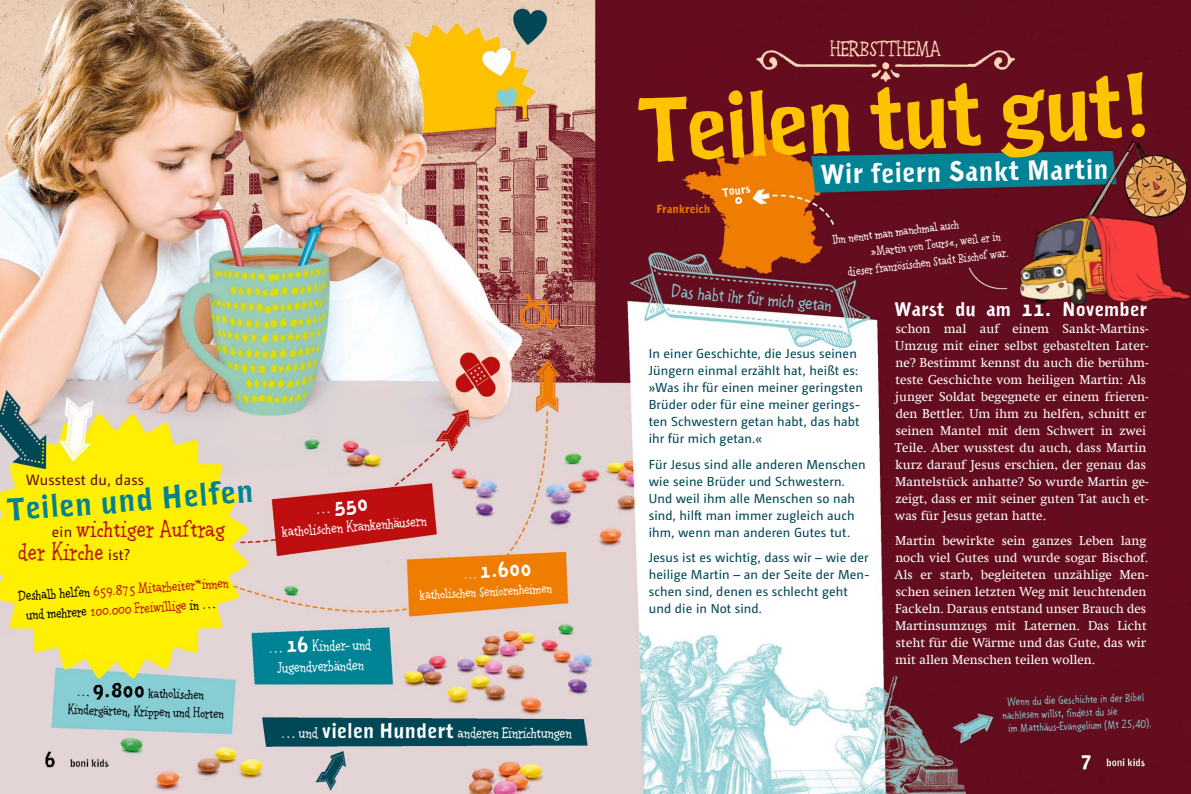
<style>
.page{position:relative;width:1191px;height:794px;background:#fff}
.page>*{position:absolute;margin:0;border:0;box-sizing:border-box;transform-origin:0 0}
.t1{font:87.8px "Naima";color:#fdc300}
.t2{font:30.7px "Naima";color:#008194}
.t3{font:26.6px "Naima";color:#fff}
.t4{font:22.5px/23.8px "Linserif";letter-spacing:.02em;color:#bd0e0d}
.t5{font:20px "Linserif";color:#fcd7b8}
.t6{font:20px "Naima";color:#fff}
.t7{font:20px "Naima";color:#000}
.t8{font:19px "Naima";color:#fff}
.t9{font:18px "Linse Grotesk";color:#88cdd3}
.t10{font:14.7px "Camingo Dos Pro";letter-spacing:.02em;color:#6a0b1e}
.t11{font:14.5px "Linserif";letter-spacing:-.01em;color:#fff}
.t12{font:14.3px/20.2px "Linserif";color:#fff;text-align:center}
.t13{font:13.8px/19.3px "Linserif";color:#bd0e0d;text-align:center}
.t14{font:13.2px "Linserif";color:#fff}
.t15{font:13px/17px "Swift Com";color:#fff}
.t16{font:13px/17px "Camingo Dos Pro";letter-spacing:.01em;color:#004757}
.t17{font:13px/18.8px "Linserif";color:#000}
.t18{font:12px "Linserif";color:#fff}
.t19{font:11.4px "Naima";color:#ef7d00}
.t20{font:11.4px "Naima";color:#fff}
.t21{font:11px "Linse Grotesk";color:#88cdd3}
.s1{font-family:"Camingo Dos Pro";font-size:14.7px;color:#6a0b1e}
.s2{color:#000}
.s3{font-family:"Linserif";font-size:14.3px}
.s4{font-family:"Naima";font-size:20px}
.s5{font-family:"Linserif";font-size:13.2px}
.s6{font-family:"Linse Grotesk"}
.s7{font-size:21px}
</style>
<div class="page">
<img style="left:0;top:0;width:1191px;height:794px">
<svg style="left:734px;top:196px;width:8px;height:9px"></svg>
<img style="left:1010px;top:197px;width:180px;height:119px">
<svg style="left:78px;top:694px;width:11px;height:2px"></svg>
<p class="t10" style="left:26px;top:471px;width:120px">Wusstest du, dass</p>
<h3 class="t4" style="left:18px;top:516px;width:208px;text-indent:34px"><span class="s1">ein</span> wichtiger Auftrag der Kirche <span class="s1">ist?</span></h3>
<h2 class="t2" style="left:6px;top:489px;width:248px;rotate:-4deg">Teilen und Helfen</h2>
<p class="t13" style="left:18px;top:587px;width:212px;rotate:-4deg"><span class="s2">Deshalb helfen</span> 659.875 Mitarbeiter*innen <span class="s2">und mehrere</span> 100.000 Freiwillige <span class="s2">in …</span></p>
<h3 class="t7" style="left:93px;top:676px;width:53px;rotate:1deg">9.800</h3>
<p class="t17" style="left:69px;top:680px;width:158px;text-indent:80px;rotate:2deg">katholischen<br>Kindergärten, Krippen und Horten</p>
<h3 class="t6" style="left:315px;top:494px;width:54px;rotate:-5deg"><span class="s3">…</span> 550</h3>
<p class="t12" style="left:281px;top:522px;width:147px;rotate:-5deg">katholischen Krankenhäusern</p>
<p class="t12" style="left:268px;top:637px;width:104px;rotate:-2deg">… <span class="s4">16</span> Kinder- und<br>Jugendverbänden</p>
<h3 class="t6" style="left:463px;top:559px;width:70px;rotate:-3deg"><span class="s5">…</span> 1.600</h3>
<p class="t14" style="left:419px;top:586px;width:134px;rotate:-3deg">katholischen Seniorenheimen</p>
<p class="t11" style="left:281px;top:722px;width:292px">… und <span class="s4">vielen Hundert</span> anderen Einrichtungen</p>
<h3 class="t5" style="left:830px;top:35px;width:112px">HERBSTTHEMA</h3>
<h1 class="t1" style="left:636px;top:75px;width:517px;rotate:-3deg">Teilen tut gut!</h1>
<h3 class="t3" style="left:820px;top:157px;width:290px;rotate:-1deg">Wir feiern Sankt Martin</h3>
<p class="t19" style="left:656px;top:201px;width:55px;rotate:1deg">Frankreich</p>
<p class="t20" style="left:721px;top:185px;width:29px;rotate:-9deg">Tours</p>
<p class="t18" style="left:831px;top:231px;width:129px;rotate:-7deg">Ihn nennt man manchmal auch</p>
<p class="t18" style="left:869px;top:244px;width:133px;rotate:-7deg"><span class="s6">»</span>Martin von Tours<span class="s6">«</span>, weil er in</p>
<p class="t18" style="left:846px;top:264px;width:164px;rotate:-7deg">dieser französischen Stadt Bischof war.</p>
<h3 class="t9" style="left:673px;top:279px;width:162px;rotate:5deg">Das habt ihr für mich getan</h3>
<p class="t16" style="left:649px;top:345px;width:216px">In einer Geschichte, die Jesus seinen Jüngern einmal erzählt hat, heißt es: »Was ihr für einen meiner geringsten Brüder oder für eine meiner gerings&shy;ten Schwestern getan habt, das habt ihr für mich getan.«</p>
<p class="t16" style="left:649px;top:455px;width:218px">Für Jesus sind alle anderen Menschen wie seine Brüder und Schwestern.<br>Und weil ihm alle Menschen so nah sind, hilft man immer zugleich auch ihm, wenn man anderen Gutes tut.</p>
<p class="t16" style="left:649px;top:549px;width:223px">Jesus ist es wichtig, dass wir – wie der heilige Martin – an der Seite der Men&shy;schen sind, denen es schlecht geht und die in Not sind.</p>
<h3 class="t8" style="left:894px;top:297px;width:254px">Warst du am <span class="s7">11.</span> November</h3>
<p class="t15" style="left:894px;top:320px;width:255px">schon mal auf einem Sankt-Martins-Umzug mit einer selbst gebastelten Later&shy;ne? Bestimmt kennst du auch die berühm&shy;teste Geschichte vom heiligen Martin: Als junger Soldat begegnete er einem frieren&shy;den Bettler. Um ihm zu helfen, schnitt er seinen Mantel mit dem Schwert in zwei Teile. Aber wusstest du auch, dass Martin kurz darauf Jesus erschien, der genau das Mantelstück anhatte? So wurde Martin ge&shy;zeigt, dass er mit seiner guten Tat auch et&shy;was für Jesus getan hatte.</p>
<p class="t15" style="left:894px;top:532px;width:256px">Martin bewirkte sein ganzes Leben lang noch viel Gutes und wurde sogar Bischof.<br>Als er starb, begleiteten unzählige Men&shy;schen seinen letzten Weg mit leuchtenden Fackeln. Daraus entstand unser Brauch des Martinsumzugs mit Laternen. Das Licht steht für die Wärme und das Gute, das wir mit allen Menschen teilen wollen.</p>
<p class="t21" style="left:1007px;top:694px;width:138px;rotate:-2deg">Wenn du die Geschichte in der Bibel</p>
<p class="t21" style="left:1002px;top:708px;width:117px;rotate:-2deg">nachlesen willst, findest du sie</p>
<p class="t21" style="left:1008px;top:721px;width:145px;rotate:-2deg">im Matthäus-Evangelium (Mt 25,40).</p>
</div>
